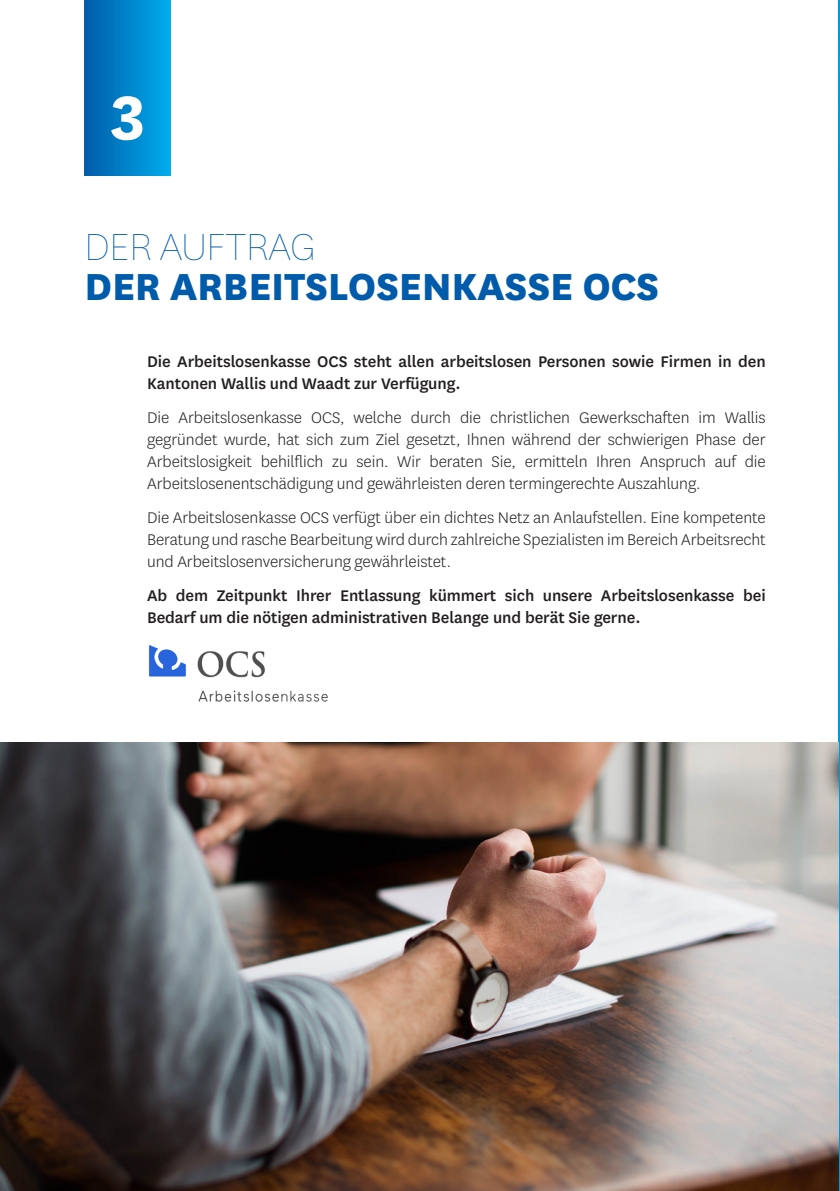
<style>
.page{position:relative;width:840px;height:1191px;background:#fff}
.page>*{position:absolute;margin:0;border:0;box-sizing:border-box;transform-origin:0 0}
.t1{font:700 72px "National";color:#fff}
.t2{font:800 44px "National";letter-spacing:-.01em;color:#015bab}
.t3{font:100 44px "National";letter-spacing:-.01em;color:#015bab}
.t4{font:300 18px/22px "National";letter-spacing:-.005em;color:#231f20;text-align:justify}
.t5{font:500 18px/22px "National";letter-spacing:-.005em;color:#231f20}
</style>
<div class="page">
<img style="left:837px;top:0;width:2px;height:1191px">
<div style="left:85px;top:0;width:86px;height:176px;background:linear-gradient(to right,#015caa,#00abec)"></div>
<img style="left:0;top:743px;width:838px;height:448px">
<img style="left:148px;top:645px;width:180px;height:57px">
<p class="t1" style="left:110px;top:66px;width:36px">3</p>
<p class="t3" style="left:85px;top:220px;width:232px">DER AUFTRAG</p>
<p class="t2" style="left:85px;top:254px;width:576px">DER ARBEITSLOSENKASSE OCS</p>
<p class="t5" style="left:147px;top:350px;width:619px">Die Arbeitslosenkasse OCS steht allen arbeitslosen Personen sowie Firmen in den<br>Kantonen Wallis und Waadt zur Verfügung.</p>
<p class="t4" style="left:147px;top:406px;width:619px">Die Arbeitslosenkasse OCS, welche durch die christlichen Gewerkschaften im Wallis gegründet wurde, hat sich zum Ziel gesetzt, Ihnen während der schwierigen Phase der Arbeitslosigkeit behilflich zu sein. Wir beraten Sie, ermitteln Ihren Anspruch auf die Arbeitslosenentschädigung und gewährleisten deren termingerechte Auszahlung.</p>
<p class="t4" style="left:147px;top:506px;width:619px">Die Arbeitslosenkasse OCS verfügt über ein dichtes Netz an Anlaufstellen. Eine kompetente Beratung und rasche Bearbeitung wird durch zahlreiche Spezialisten im Bereich Arbeitsrecht und Arbeitslosenversicherung gewährleistet.</p>
<p class="t5" style="left:147px;top:584px;width:619px">Ab dem Zeitpunkt Ihrer Entlassung kümmert sich unsere Arbeitslosenkasse bei<br>Bedarf um die nötigen administrativen Belange und berät Sie gerne.</p>
</div>
